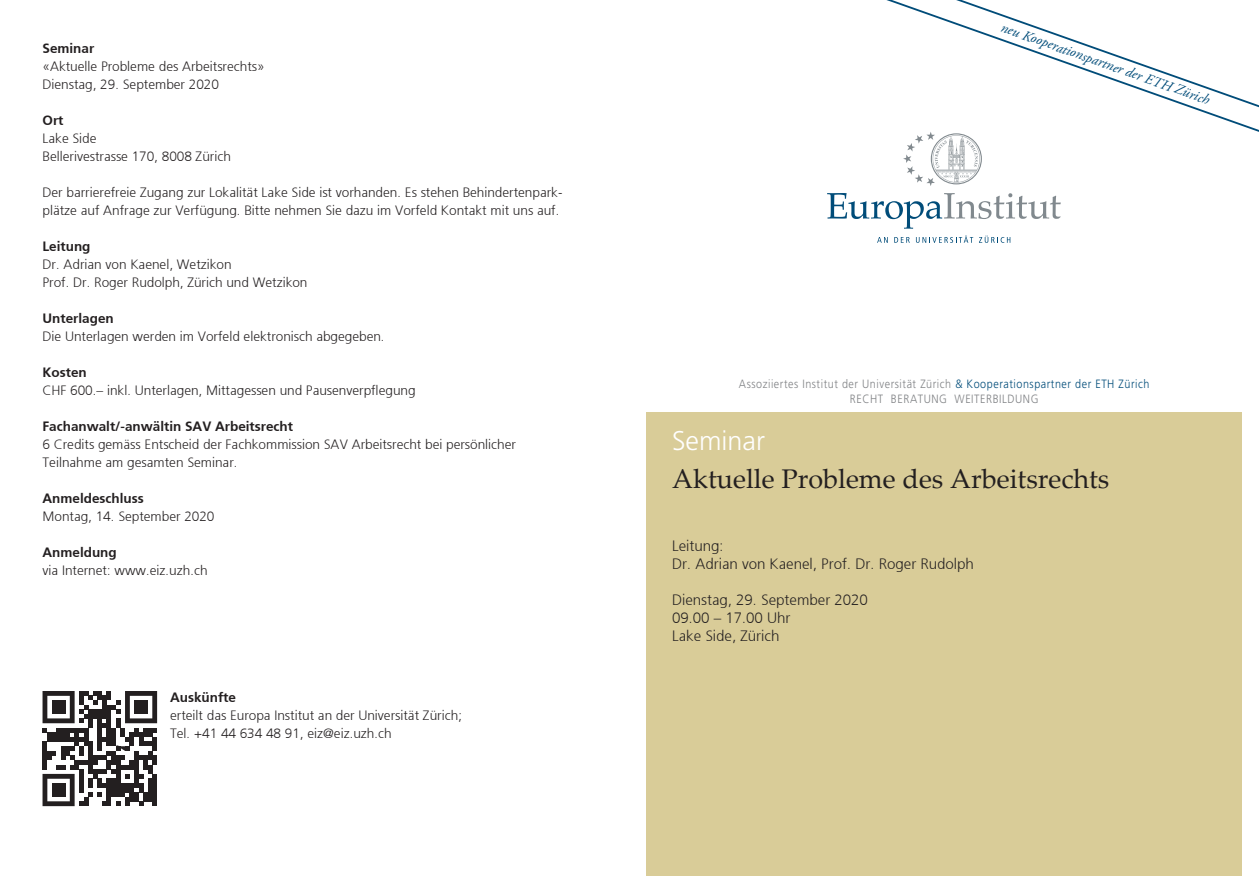
<style>
.page{position:relative;width:1259px;height:893px;background:#fff}
.page>*{position:absolute;margin:0;border:0;box-sizing:border-box;transform-origin:0 0}
.t1{font:27px "Palatino Linotype";color:#231f20}
.t2{font:300 27px "Frutiger LT Pro";color:#fff}
.t3{font:300 15px/18px "Frutiger 45";color:#231f20}
.t4{font:italic 14.25px "Adobe Garamond Pro";color:#004c79}
.t5{font:300 13.5px/18px "Frutiger 45";color:#231f20}
.t6{font:300 13.5px "Frutiger 45";color:#231f20}
.t7{font:300 12px/15px "Frutiger LT Pro";letter-spacing:.05em;color:#808285;text-align:center;scale:.9 1}
.s1{color:#004c79}
</style>
<div class="page">
<div style="left:646px;top:412px;width:596px;height:464px;background:#d9cc98"></div>
<svg style="left:877px;top:237px;width:11px;height:6px"></svg>
<svg style="left:894px;top:237px;width:15px;height:6px"></svg>
<svg style="left:916px;top:236px;width:57px;height:7px"></svg>
<svg style="left:979px;top:236px;width:31px;height:7px"></svg>
<svg style="left:827px;top:193px;width:233px;height:36px"></svg>
<svg style="left:903px;top:132px;width:79px;height:54px"></svg>
<svg style="left:43px;top:691px;width:114px;height:115px"></svg>
<div style="left:52px;top:700px;width:13px;height:14px;background:#231f20"></div>
<div style="left:134px;top:700px;width:14px;height:14px;background:#231f20"></div>
<div style="left:52px;top:783px;width:13px;height:14px;background:#231f20"></div>
<svg style="left:886px;top:0;width:373px;height:132px"></svg>
<svg style="left:956px;top:0;width:303px;height:107px"></svg>
<p class="t6" style="left:43px;top:40px;width:53px">Seminar</p>
<p class="t5" style="left:43px;top:57px;width:224px">«Aktuelle Probleme des Arbeitsrechts»<br>Dienstag, 29. September 2020</p>
<p class="t6" style="left:43px;top:112px;width:23px">Ort</p>
<p class="t5" style="left:43px;top:129px;width:190px">Lake Side<br>Bellerivestrasse 170, 8008 Zürich</p>
<p class="t5" style="left:43px;top:183px;width:521px">Der barrierefreie Zugang zur Lokalität Lake Side ist vorhanden. Es stehen Behindertenpark&shy;plätze auf Anfrage zur Verfügung. Bitte nehmen Sie dazu im Vorfeld Kontakt mit uns auf.</p>
<p class="t6" style="left:43px;top:238px;width:50px">Leitung</p>
<p class="t5" style="left:43px;top:255px;width:266px">Dr. Adrian von Kaenel, Wetzikon<br>Prof. Dr. Roger Rudolph, Zürich und Wetzikon</p>
<p class="t6" style="left:43px;top:310px;width:73px">Unterlagen</p>
<p class="t5" style="left:43px;top:327px;width:344px">Die Unterlagen werden im Vorfeld elektronisch abgegeben.</p>
<p class="t6" style="left:43px;top:364px;width:46px">Kosten</p>
<p class="t5" style="left:43px;top:381px;width:374px">CHF 600.– inkl. Unterlagen, Mittagessen und Pausenverpflegung</p>
<p class="t6" style="left:43px;top:418px;width:252px">Fachanwalt/-anwältin SAV Arbeitsrecht</p>
<p class="t5" style="left:43px;top:435px;width:475px">6 Credits gemäss Entscheid der Fachkommission SAV Arbeitsrecht bei persönlicher<br>Teilnahme am gesamten Seminar.</p>
<p class="t6" style="left:43px;top:490px;width:103px">Anmeldeschluss</p>
<p class="t5" style="left:43px;top:507px;width:173px">Montag, 14. September 2020</p>
<p class="t6" style="left:43px;top:544px;width:76px">Anmeldung</p>
<p class="t5" style="left:43px;top:561px;width:167px">via Internet: www.eiz.uzh.ch</p>
<p class="t6" style="left:170px;top:689px;width:67px">Auskünfte</p>
<p class="t5" style="left:170px;top:707px;width:293px">erteilt das Europa Institut an der Universität Zürich;<br>Tel. +41 44 634 48 91, eiz@eiz.uzh.ch</p>
<p class="t4" style="left:1004px;top:19px;width:222px;rotate:19deg">neu Kooperationspartner der ETH Zürich</p>
<p class="t7" style="left:739px;top:377px;width:458px">Assoziiertes Institut der Universität Zürich <span class="s1">&amp; Kooperationspartner der ETH Zürich<br></span>RECHT BERATUNG WEITERBILDUNG</p>
<h1 class="t2" style="left:672px;top:425px;width:94px">Seminar</h1>
<h1 class="t1" style="left:672px;top:460px;width:439px">Aktuelle Probleme des Arbeitsrechts</h1>
<p class="t3" style="left:672px;top:536px;width:303px">Leitung:<br>Dr. Adrian von Kaenel, Prof. Dr. Roger Rudolph</p>
<p class="t3" style="left:672px;top:590px;width:197px">Dienstag, 29. September 2020<br>09.00 – 17.00 Uhr<br>Lake Side, Zürich</p>
</div>
